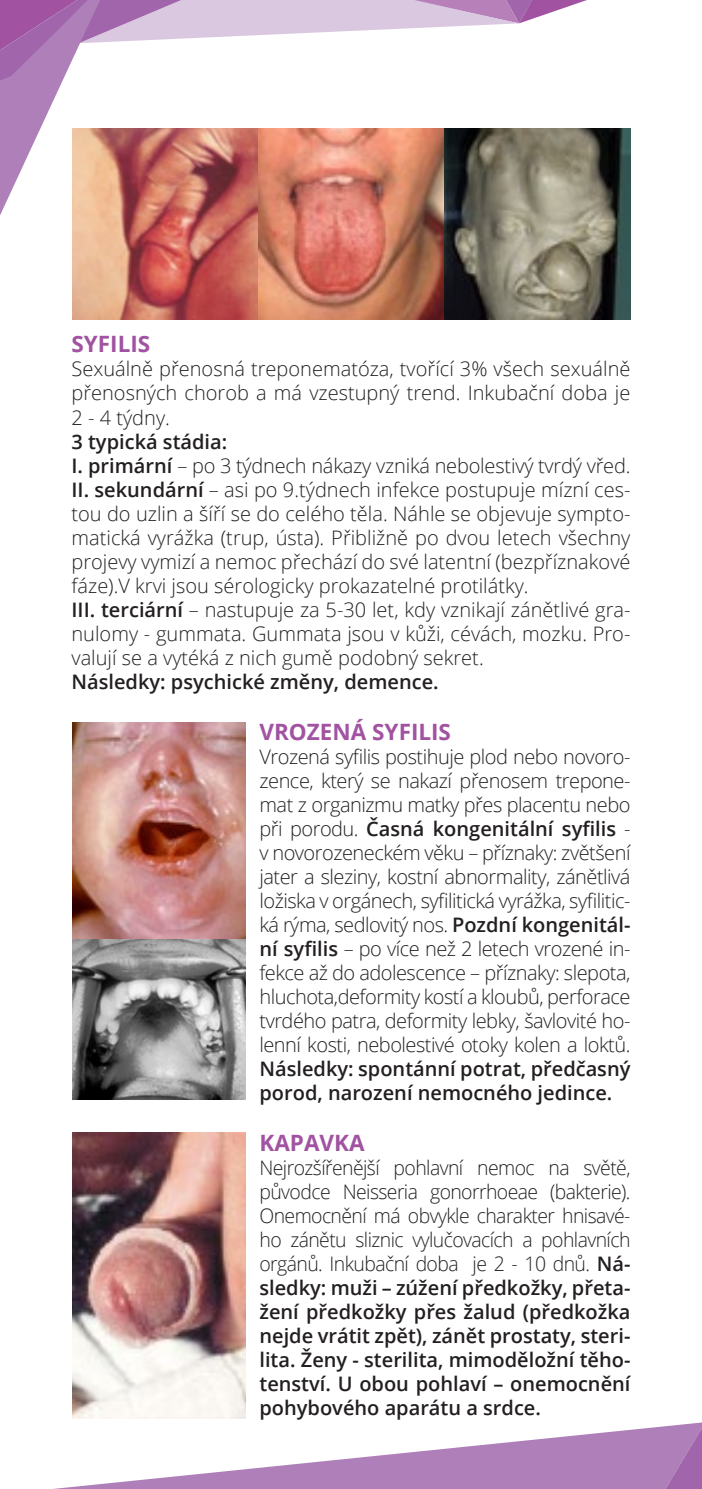
<style>
.page{position:relative;width:702px;height:1489px;background:#fff}
.page>*{position:absolute;margin:0;border:0;box-sizing:border-box;transform-origin:0 0}
.t1{font:700 22.5px "Open Sans";color:#a153a1}
.t2{font:300 20px/24px "Open Sans";color:#231f20}
.t3{font:600 20px/24px "Open Sans";color:#231f20;text-align:justify}
.s1{font-weight:600}
.s2{font-weight:300}
</style>
<div class="page">
<svg style="left:63px;top:1422px;width:639px;height:66px"></svg>
<svg style="left:665px;top:1427px;width:37px;height:61px;background:#a773b1"></svg>
<svg style="left:0;top:0;width:587px;height:215px"></svg>
<img style="left:73px;top:129px;width:186px;height:190px">
<img style="left:73px;top:722px;width:172px;height:217px">
<img style="left:73px;top:939px;width:172px;height:159px">
<img style="left:73px;top:1132px;width:172px;height:285px">
<svg style="left:259px;top:129px;width:185px;height:190px;background:#cc7c64"></svg>
<svg style="left:444px;top:129px;width:186px;height:190px;background:#6b6a5d"></svg>
<p class="t1" style="left:71px;top:328px;width:80px">SYFILIS</p>
<p class="t2" style="left:71px;top:356px;width:560px">Sexuálně přenosná treponematóza, tvořící 3% všech sexuálně přenosných chorob a má vzestupný trend. Inkubační doba je 2 - 4 týdny.<br><span class="s1">3 typická stádia:<br>I. primární</span> – po 3 týdnech nákazy vzniká nebolestivý tvrdý vřed.<br><span class="s1">II. sekundární</span> – asi po 9.týdnech infekce postupuje mízní ces&shy;tou do uzlin a šíří se do celého těla. Náhle se objevuje sympto&shy;matická vyrážka (trup, ústa). Přibližně po dvou letech všechny projevy vymizí a nemoc přechází do své latentní (bezpříznakové fáze).V krvi jsou sérologicky prokazatelné protilátky.<br><span class="s1">III. terciární</span> – nastupuje za 5-30 let, kdy vznikají zánětlivé gra&shy;nulomy - gummata. Gummata jsou v kůži, cévách, mozku. Pro&shy;valují se a vytéká z nich gumě podobný sekret.<br><span class="s1">Následky: psychické změny, demence.</span></p>
<p class="t1" style="left:259px;top:715px;width:193px">VROZENÁ SYFILIS</p>
<p class="t2" style="left:259px;top:743px;width:372px;text-align:justify">Vrozená syfilis postihuje plod nebo novoro&shy;zence, který se nakazí přenosem trepone&shy;mat z organizmu matky přes placentu nebo při porodu. <span class="s1">Časná kongenitální syfilis</span> - v novorozeneckém věku – příznaky: zvětšení jater a sleziny, kostní abnormality, zánětlivá ložiska v orgánech, syfilitická vyrážka, syfilitic&shy;ká rýma, sedlovitý nos. <span class="s1">Pozdní kongenitál&shy;ní syfilis</span> – po více než 2 letech vrozené in&shy;fekce až do adolescence – příznaky: slepota, hluchota,deformity kostí a kloubů, perforace tvrdého patra, deformity lebky, šavlovité ho&shy;lenní kosti, nebolestivé otoky kolen a loktů.<br><span class="s1">Následky: spontánní potrat, předčasný porod, narození nemocného jedince.</span></p>
<p class="t1" style="left:259px;top:1126px;width:107px">KAPAVKA</p>
<p class="t3" style="left:259px;top:1155px;width:372px"><span class="s2">Nejrozšířenější pohlavní nemoc na světě, původce Neisseria gonorrhoeae (bakterie).<br>Onemocnění má obvykle charakter hnisavé&shy;ho zánětu sliznic vylučovacích a pohlavních orgánů. Inkubační doba je 2 - 10 dnů.</span> Ná&shy;sledky: muži – zúžení předkožky, přeta&shy;žení předkožky přes žalud (předkožka nejde vrátit zpět), zánět prostaty, steri&shy;lita. Ženy - sterilita, mimoděložní těho&shy;tenství. U obou pohlaví – onemocnění pohybového aparátu a srdce.</p>
</div>
